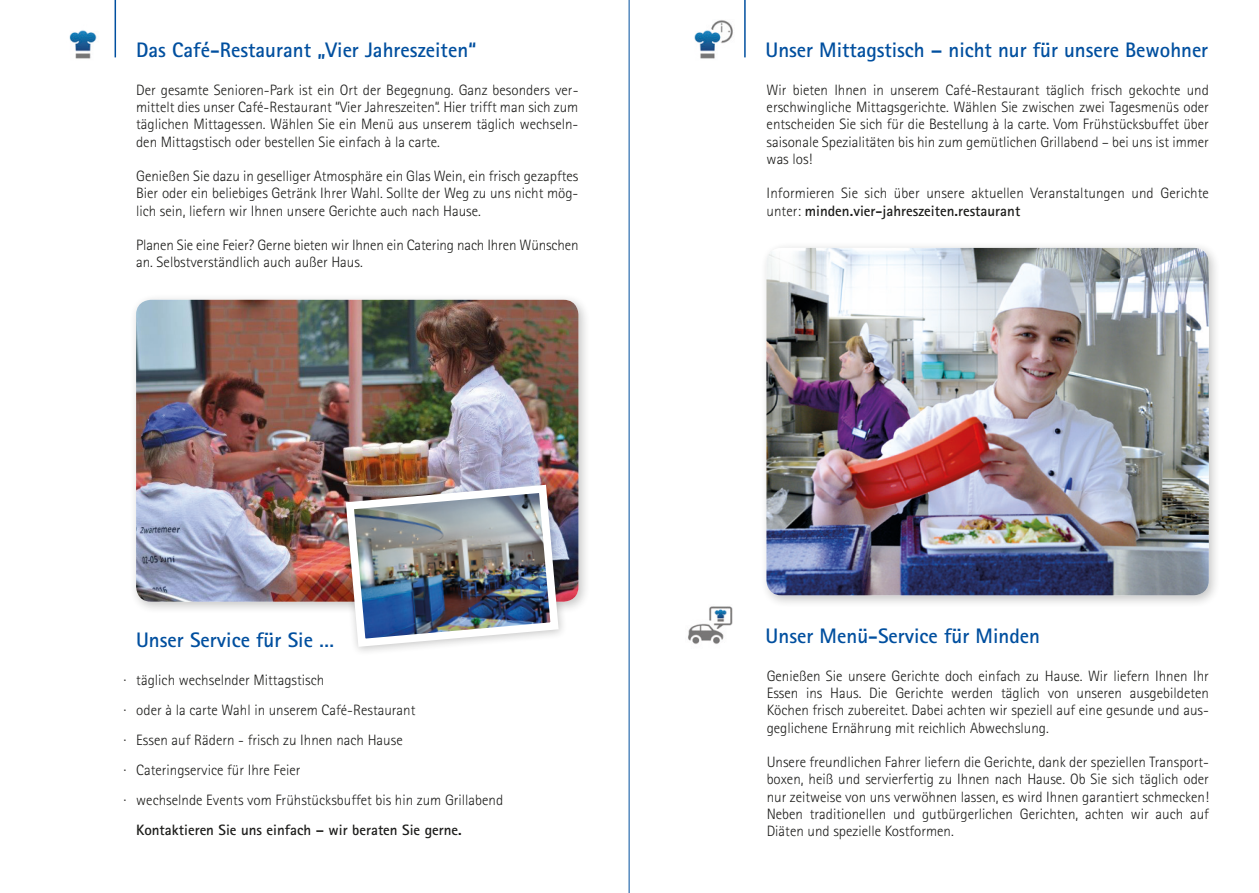
<style>
.page{position:relative;width:1259px;height:893px;background:#fff}
.page>*{position:absolute;margin:0;border:0;box-sizing:border-box;transform-origin:0 0}
.t1{font:700 21px "Rotis Sans Serif";color:#004f9f}
.t2{font:300 15px/17.2px "Rotis Sans Serif";color:#1d1d1b;text-align:justify}
.t3{font:700 15px "Rotis Sans Serif";color:#1d1d1b}
.s1{font-weight:700}
</style>
<div class="page">
<hr style="left:115px;top:0;width:1px;height:57px;background:#004f9f">
<div style="left:130px;top:293px;width:461px;height:321px;background:#1d1d1b;opacity:.25"></div>
<img style="left:136px;top:300px;width:442px;height:302px">
<img style="left:69px;top:30px;width:28px;height:29px">
<hr style="left:744px;top:0;width:1px;height:57px;background:#004f9f">
<img style="left:694px;top:20px;width:39px;height:39px">
<img style="left:688px;top:606px;width:45px;height:38px">
<div style="left:760px;top:242px;width:461px;height:366px;background:#1d1d1b;opacity:.25"></div>
<img style="left:766px;top:248px;width:442px;height:347px">
<div style="left:339px;top:478px;width:228px;height:178px;background:#1d1d1b;opacity:.25"></div>
<img style="left:342px;top:481px;width:221px;height:170px">
<hr style="left:629px;top:0;width:1px;height:893px;background:#004f9f">
<h1 class="t1" style="left:136px;top:37px;width:342px">Das Café-Restaurant „Vier Jahreszeiten“</h1>
<p class="t2" style="left:136px;top:81px;width:444px">Der gesamte Senioren-Park ist ein Ort der Begegnung. Ganz besonders ver&shy;mittelt dies unser Café-Restaurant “Vier Jahreszeiten“. Hier trifft man sich zum täglichen Mittagessen. Wählen Sie ein Menü aus unserem täglich wechseln&shy;den Mittagstisch oder bestellen Sie einfach à la carte.</p>
<p class="t2" style="left:136px;top:167px;width:444px">Genießen Sie dazu in geselliger Atmosphäre ein Glas Wein, ein frisch gezapftes Bier oder ein beliebiges Getränk Ihrer Wahl. Sollte der Weg zu uns nicht mög&shy;lich sein, liefern wir Ihnen unsere Gerichte auch nach Hause.</p>
<p class="t2" style="left:136px;top:236px;width:444px">Planen Sie eine Feier? Gerne bieten wir Ihnen ein Catering nach Ihren Wünschen an. Selbstverständlich auch außer Haus.</p>
<h1 class="t1" style="left:136px;top:627px;width:200px">Unser Service für Sie …</h1>
<p class="t2" style="left:124px;top:665px;width:381px;line-height:30px;text-align:left">· täglich wechselnder Mittagstisch<br>· oder à la carte Wahl in unserem Café-Restaurant<br>· Essen auf Rädern - frisch zu Ihnen nach Hause<br>· Cateringservice für Ihre Feier<br>· wechselnde Events vom Frühstücksbuffet bis hin zum Grillabend</p>
<p class="t3" style="left:136px;top:821px;width:327px">Kontaktieren Sie uns einfach – wir beraten Sie gerne.</p>
<h1 class="t1" style="left:765px;top:37px;width:444px">Unser Mittagstisch – nicht nur für unsere Bewohner</h1>
<p class="t2" style="left:766px;top:81px;width:444px">Wir bieten Ihnen in unserem Café-Restaurant täglich frisch gekochte und erschwingliche Mittagsgerichte. Wählen Sie zwischen zwei Tagesmenüs oder entscheiden Sie sich für die Bestellung à la carte. Vom Frühstücksbuffet über saisonale Spezialitäten bis hin zum gemütlichen Grillabend – bei uns ist immer was los!</p>
<p class="t2" style="left:766px;top:185px;width:444px">Informieren Sie sich über unsere aktuellen Veranstaltungen und Gerichte unter: <span class="s1">minden.vier-jahreszeiten.restaurant</span></p>
<h1 class="t1" style="left:765px;top:623px;width:276px">Unser Menü-Service für Minden</h1>
<p class="t2" style="left:766px;top:667px;width:444px">Genießen Sie unsere Gerichte doch einfach zu Hause. Wir liefern Ihnen Ihr Essen ins Haus. Die Gerichte werden täglich von unseren ausgebildeten Köchen frisch zubereitet. Dabei achten wir speziell auf eine gesunde und aus&shy;geglichene Ernährung mit reichlich Abwechslung.</p>
<p class="t2" style="left:766px;top:753px;width:444px">Unsere freundlichen Fahrer liefern die Gerichte, dank der speziellen Transport&shy;boxen, heiß und servierfertig zu Ihnen nach Hause. Ob Sie sich täglich oder nur zeitweise von uns verwöhnen lassen, es wird Ihnen garantiert schmecken!<br>Neben traditionellen und gutbürgerlichen Gerichten, achten wir auch auf Diäten und spezielle Kostformen.</p>
</div>
